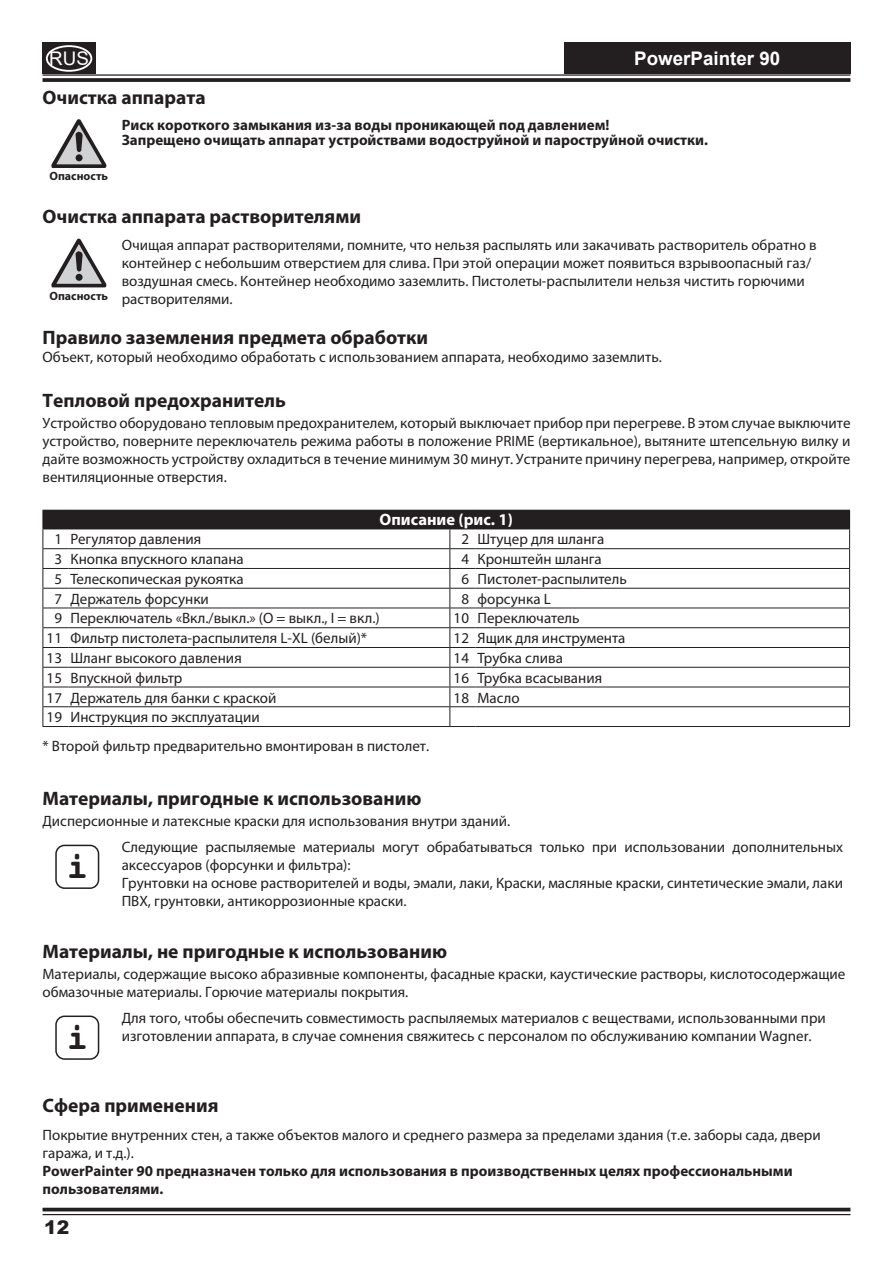
<style>
.page{position:relative;width:893px;height:1263px;background:#fff}
.page>*{position:absolute;margin:0;border:0;box-sizing:border-box;transform-origin:0 0}
.t1{font:700 36px "Courier";color:#231f20}
.t2{font:700 19.5px "Myriad Pro";color:#231f20}
.t3{font:700 18.75px "Arial";color:#fff}
.t4{font:18.75px "Arial";color:#fff}
.t5{font:900 18.75px "Arial";color:#231f20}
.t6{font:700 16.5px "Myriad Pro";color:#fff}
.t7{font:15px/18px "Myriad Pro";color:#231f20}
.t8{font:700 15px/15px "Myriad Pro";color:#231f20}
.t9{font:700 12px "Myriad Pro";color:#231f20}
</style>
<div class="page">
<hr style="left:43px;top:74px;width:807px;height:2px;background:#231f20">
<svg style="left:43px;top:78px;width:807px;height:4px;background:#302c2d"></svg>
<hr style="left:43px;top:1208px;width:807px;height:3px;background:#231f20">
<hr style="left:43px;top:1214px;width:807px;height:1px;background:#231f20">
<div style="left:564px;top:43px;width:286px;height:31px;background:#231f20"></div>
<div style="left:43px;top:43px;width:53px;height:31px;background:#231f20"></div>
<div style="left:46px;top:45px;width:46px;height:27px;border:2px solid #fff;border-radius:50%"></div>
<svg style="left:51px;top:119px;width:56px;height:49px"></svg>
<div style="left:76px;top:154px;width:7px;height:7px;background:#231f20;border-radius:50%"></div>
<svg style="left:51px;top:239px;width:56px;height:48px"></svg>
<div style="left:76px;top:274px;width:7px;height:7px;background:#231f20;border-radius:50%"></div>
<svg style="left:42px;top:510px;width:808px;height:550px"></svg>
<p class="t4" style="left:49px;top:46px;width:41px">RUS</p>
<p class="t3" style="left:634px;top:46px;width:147px">PowerPainter 90</p>
<h2 class="t2" style="left:43px;top:85px;width:165px">Очистка аппарата</h2>
<p class="t9" style="left:50px;top:168px;width:60px">Опасность</p>
<p class="t8" style="left:122px;top:117px;width:588px">Риск короткого замыкания из-за воды проникающей под давлением!<br>Запрещено очищать аппарат устройствами водоструйной и пароструйной очистки.</p>
<h2 class="t2" style="left:43px;top:204px;width:320px">Очистка аппарата растворителями</h2>
<p class="t7" style="left:122px;top:236px;width:696px">Очищая аппарат растворителями, помните, что нельзя распылять или закачивать растворитель обратно в контейнер с небольшим отверстием для слива. При этой операции может появиться взрывоопасный газ/ воздушная смесь. Контейнер необходимо заземлить. Пистолеты-распылители нельзя чистить горючими растворителями.</p>
<h2 class="t2" style="left:43px;top:325px;width:387px">Правило заземления предмета обработки</h2>
<p class="t7" style="left:43px;top:348px;width:621px">Объект, который необходимо обработать с использованием аппарата, необходимо заземлить.</p>
<h2 class="t2" style="left:43px;top:388px;width:245px">Тепловой предохранитель</h2>
<p class="t7" style="left:43px;top:414px;width:809px;text-align:justify">Устройство оборудовано тепловым предохранителем, который выключает прибор при перегреве. В этом случае выключите устройство, поверните переключатель режима работы в положение PRIME (вертикальное), вытяните штепсельную вилку и дайте возможность устройству охладиться в течение минимум 30 минут. Устраните причину перегрева, например, откройте вентиляционные отверстия.</p>
<p class="t6" style="left:380px;top:508px;width:135px">Описание (рис. 1)</p>
<p class="t7" style="left:54px;top:530px;width:149px">1 Регулятор давления</p>
<p class="t7" style="left:461px;top:530px;width:145px">2 Штуцер для шланга</p>
<p class="t7" style="left:54px;top:550px;width:191px">3 Кнопка впускного клапана</p>
<p class="t7" style="left:461px;top:550px;width:142px">4 Кронштейн шланга</p>
<p class="t7" style="left:54px;top:570px;width:191px">5 Телескопическая рукоятка</p>
<p class="t7" style="left:461px;top:570px;width:167px">6 Пистолет-распылитель</p>
<p class="t7" style="left:54px;top:589px;width:156px">7 Держатель форсунки</p>
<p class="t7" style="left:461px;top:589px;width:91px">8 форсунка L</p>
<p class="t7" style="left:54px;top:609px;width:327px">9 Переключатель «Вкл./выкл.» (O = выкл., I = вкл.)</p>
<p class="t7" style="left:454px;top:609px;width:128px">10 Переключатель</p>
<p class="t7" style="left:47px;top:629px;width:322px">11 Фильтр пистолета-распылителя L-XL (белый)*</p>
<p class="t7" style="left:454px;top:629px;width:173px">12 Ящик для инструмента</p>
<p class="t7" style="left:47px;top:649px;width:197px">13 Шланг высокого давления</p>
<p class="t7" style="left:454px;top:649px;width:111px">14 Трубка слива</p>
<p class="t7" style="left:47px;top:668px;width:137px">15 Впускной фильтр</p>
<p class="t7" style="left:454px;top:668px;width:150px">16 Трубка всасывания</p>
<p class="t7" style="left:47px;top:688px;width:231px">17 Держатель для банки с краской</p>
<p class="t7" style="left:454px;top:688px;width:68px">18 Масло</p>
<p class="t7" style="left:43px;top:702px;width:388px;line-height:29.1px">19 Инструкция по эксплуатации<br>* Второй фильтр предварительно вмонтирован в пистолет.</p>
<h2 class="t2" style="left:43px;top:785px;width:380px">Материалы, пригодные к использованию</h2>
<p class="t7" style="left:43px;top:812px;width:469px">Дисперсионные и латексные краски для использования внутри зданий.</p>
<h1 class="t1" style="left:66px;top:846px;width:23px">i</h1>
<p class="t9" style="left:50px;top:288px;width:60px">Опасность</p>
<p class="t7" style="left:122px;top:838px;width:723px">Следующие распыляемые материалы могут обрабатываться только при использовании дополнительных аксессуаров (форсунки и фильтра):<br>Грунтовки на основе растворителей и воды, эмали, лаки, Краски, масляные краски, синтетические эмали, лаки ПВХ, грунтовки, антикоррозионные краски.</p>
<h2 class="t2" style="left:43px;top:938px;width:406px">Материалы, не пригодные к использованию</h2>
<p class="t7" style="left:43px;top:964px;width:804px">Материалы, содержащие высоко абразивные компоненты, фасадные краски, каустические растворы, кислотосодержащие обмазочные материалы. Горючие материалы покрытия.</p>
<h1 class="t1" style="left:66px;top:1017px;width:23px">i</h1>
<p class="t7" style="left:122px;top:1009px;width:706px">Для того, чтобы обеспечить совместимость распыляемых материалов с веществами, использованными при изготовлении аппарата, в случае сомнения свяжитесь с персоналом по обслуживанию компании Wagner.</p>
<h2 class="t2" style="left:43px;top:1092px;width:177px">Сфера применения</h2>
<p class="t7" style="left:43px;top:1125px;width:780px">Покрытие внутренних стен, а также объектов малого и среднего размера за пределами здания (т.е. заборы сада, двери гаража, и т.д.).</p>
<p class="t8" style="left:43px;top:1161px;width:752px;line-height:18px">PowerPainter 90 предназначен только для использования в производственных целях профессиональными пользователями.</p>
<p class="t5" style="left:44px;top:1213px;width:27px">12</p>
</div>
